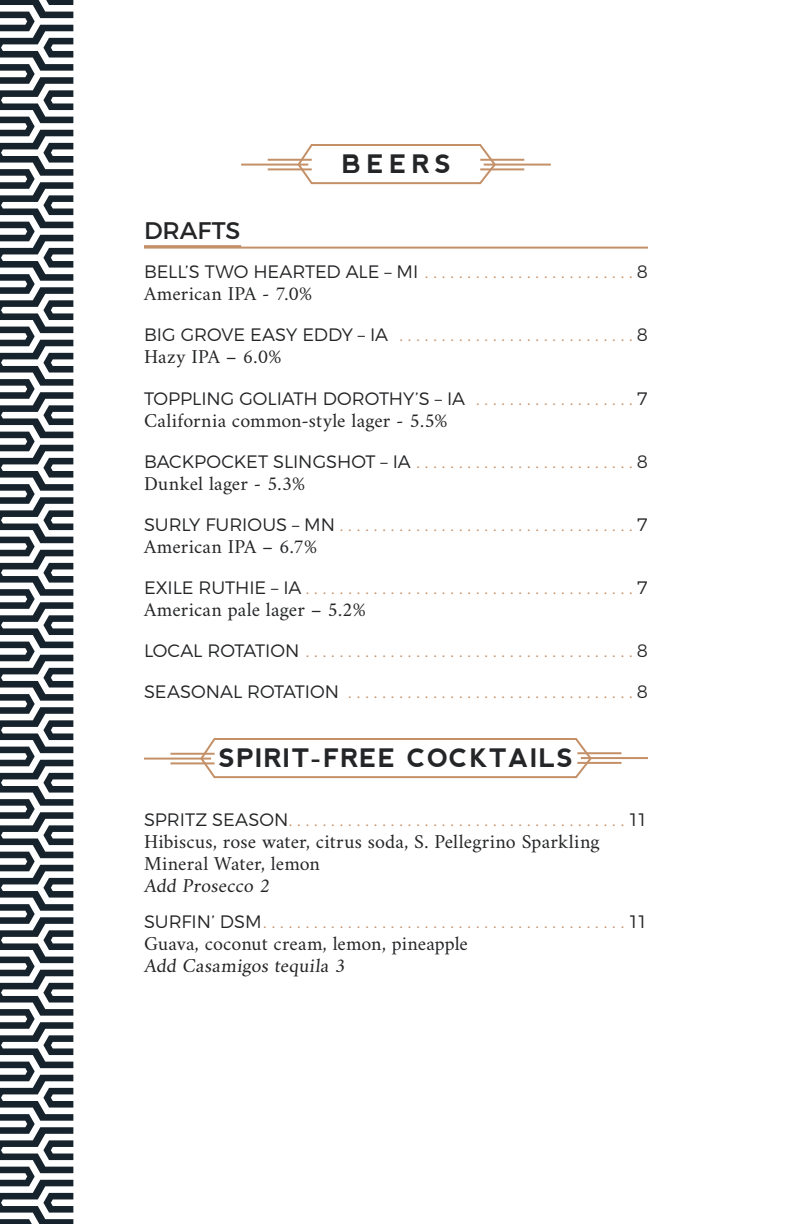
<style>
.page{position:relative;width:792px;height:1224px;background:#fff}
.page>*{position:absolute;margin:0;border:0;box-sizing:border-box;transform-origin:0 0}
.t1{font:700 25.4px "nevis";letter-spacing:.05em;color:#242527}
.t2{font:24px "Montserrat";letter-spacing:-.005em;color:#242527}
.t3{font:20px/22px "Amiri";letter-spacing:.005em;color:#242527}
.t4{font:300 18px "Montserrat";letter-spacing:-.005em;color:#c49068}
.t5{font:300 18px "Montserrat";letter-spacing:-.005em;color:#242527}
.s1{color:#242527}
.s2{color:#c49068}
</style>
<div class="page">
<svg style="left:0;top:0;width:73px;height:1224px"></svg>
<svg style="left:296px;top:144px;width:201px;height:41px"></svg>
<hr style="left:241px;top:164px;width:67px;height:2px;background:#c49068">
<hr style="left:268px;top:159px;width:44px;height:2px;background:#c49068">
<hr style="left:268px;top:168px;width:44px;height:2px;background:#c49068">
<hr style="left:484px;top:164px;width:67px;height:2px;background:#c49068">
<hr style="left:480px;top:159px;width:44px;height:2px;background:#c49068">
<hr style="left:480px;top:168px;width:44px;height:2px;background:#c49068">
<hr style="left:144px;top:247px;width:504px;height:2px;background:#c49068">
<hr style="left:144px;top:245px;width:97px;height:2px;background:#c49068">
<svg style="left:199px;top:738px;width:394px;height:41px"></svg>
<hr style="left:144px;top:758px;width:67px;height:2px;background:#c49068">
<hr style="left:170px;top:753px;width:45px;height:2px;background:#c49068">
<hr style="left:170px;top:762px;width:45px;height:2px;background:#c49068">
<hr style="left:581px;top:757px;width:67px;height:2px;background:#c49068">
<hr style="left:577px;top:752px;width:45px;height:2px;background:#c49068">
<hr style="left:577px;top:762px;width:45px;height:2px;background:#c49068">
<h1 class="t1" style="left:342px;top:150px;width:110px">BEERS</h1>
<h2 class="t2" style="left:144px;top:216px;width:98px">DRAFTS</h2>
<p class="t4" style="left:144px;top:261px;width:505px"><span class="s1">BELL’S TWO HEARTED ALE – MI</span> . . . . . . . . . . . . . . . . . . . . . . . . <span class="s1">8</span></p>
<p class="t3" style="left:144px;top:283px;width:170px">American IPA - 7.0%</p>
<p class="t4" style="left:144px;top:324px;width:505px"><span class="s1">BIG GROVE EASY EDDY – IA</span> . . . . . . . . . . . . . . . . . . . . . . . . . . . <span class="s1">8</span></p>
<p class="t3" style="left:144px;top:346px;width:139px">Hazy IPA – 6.0%</p>
<p class="t5" style="left:144px;top:387px;width:506px">TOPPLING GOLIATH DOROTHY’S – IA <span class="s2">. . . . . . . . . . . . . . . . . .</span> 7</p>
<p class="t3" style="left:144px;top:409px;width:305px">California common-style lager - 5.5%</p>
<p class="t4" style="left:144px;top:450px;width:505px"><span class="s1">BACKPOCKET SLINGSHOT – IA</span> . . . . . . . . . . . . . . . . . . . . . . . . . <span class="s1">8</span></p>
<p class="t3" style="left:144px;top:472px;width:163px">Dunkel lager - 5.3%</p>
<p class="t4" style="left:144px;top:513px;width:505px"><span class="s1">SURLY FURIOUS – MN</span> . . . . . . . . . . . . . . . . . . . . . . . . . . . . . . . . . . <span class="s1">7</span></p>
<p class="t3" style="left:144px;top:535px;width:175px">American IPA – 6.7%</p>
<p class="t4" style="left:144px;top:576px;width:505px"><span class="s1">EXILE RUTHIE – IA</span> . . . . . . . . . . . . . . . . . . . . . . . . . . . . . . . . . . . . . . <span class="s1">7</span></p>
<p class="t3" style="left:144px;top:598px;width:223px">American pale lager – 5.2%</p>
<p class="t4" style="left:144px;top:639px;width:505px"><span class="s1">LOCAL ROTATION</span> . . . . . . . . . . . . . . . . . . . . . . . . . . . . . . . . . . . . . . <span class="s1">8</span></p>
<p class="t4" style="left:144px;top:680px;width:505px"><span class="s1">SEASONAL ROTATION</span> . . . . . . . . . . . . . . . . . . . . . . . . . . . . . . . . . <span class="s1">8</span></p>
<h1 class="t1" style="left:219px;top:744px;width:356px">SPIRIT-FREE COCKTAILS</h1>
<p class="t4" style="left:144px;top:808px;width:505px"><span class="s1">SPRITZ SEASON</span> . . . . . . . . . . . . . . . . . . . . . . . . . . . . . . . . . . . . . . . <span class="s1">11</span></p>
<p class="t3" style="left:144px;top:830px;width:457px">Hibiscus, rose water, citrus soda, S. Pellegrino Sparkling<br>Mineral Water, lemon<br>AddProsecco2</p>
<p class="t4" style="left:144px;top:911px;width:506px"><span class="s1">SURFIN’ DSM</span> . . . . . . . . . . . . . . . . . . . . . . . . . . . . . . . . . . . . . . . . . . <span class="s1">11</span></p>
<p class="t3" style="left:144px;top:932px;width:326px">Guava, coconut cream, lemon, pineapple<br>AddCasamigostequila3</p>
</div>
